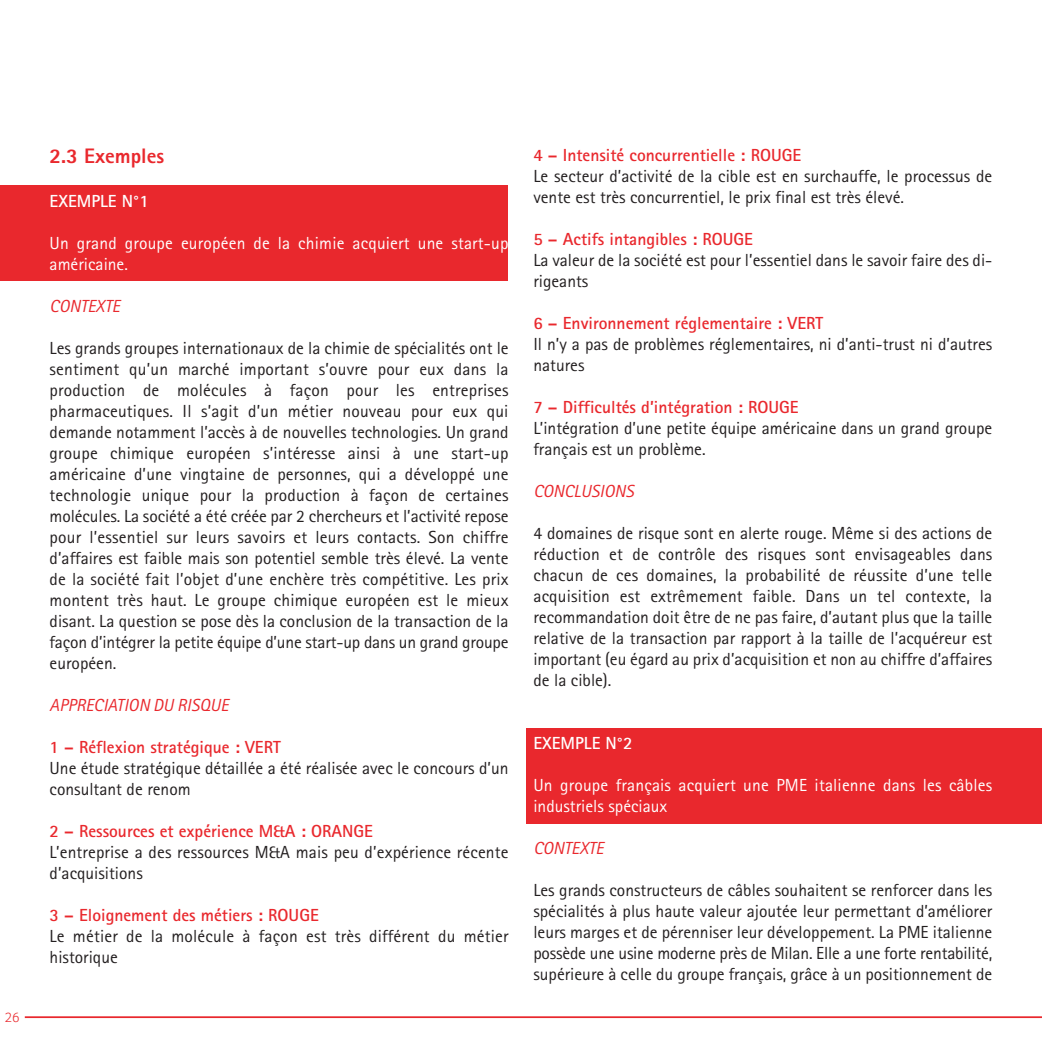
<style>
.page{position:relative;width:1042px;height:1042px;background:#fff}
.page>*{position:absolute;margin:0;border:0;box-sizing:border-box;transform-origin:0 0}
.t1{font:800 21px "Rotis Sans Serif";color:#e9282d}
.t2{font:17.5px/21px "Rotis Sans Serif";color:#231f20}
.t3{font:700 17.5px "Rotis Sans Serif";color:#e9282d}
.t4{font:17.5px/21px "Rotis Sans Serif";letter-spacing:.01em;color:#fff}
.t5{font:italic 17.5px "Rotis Sans Serif";color:#e9282d}
.t6{font:700 17.5px "Rotis Sans Serif";color:#fff}
.t7{font:300 14px "Foco";color:#e9282d}
</style>
<div class="page">
<div style="left:0;top:185px;width:508px;height:95px;background:#e9282d"></div>
<div style="left:526px;top:728px;width:516px;height:95px;background:#e9282d"></div>
<hr style="left:25px;top:1016px;width:1017px;height:2px;background:#e9282d">
<p class="t7" style="left:5px;top:1008px;width:17px">26</p>
<p class="t1" style="left:50px;top:149px;width:116px">2.3 Exemples</p>
<p class="t6" style="left:50px;top:195px;width:101px">EXEMPLE N°1</p>
<p class="t4" style="left:50px;top:234px;width:460px">Un grand groupe européen de la chimie acquiert une start-up américaine.</p>
<p class="t5" style="left:50px;top:300px;width:72px">CONTEXTE</p>
<p class="t2" style="left:50px;top:339px;width:460px;text-align:justify">Les grands groupes internationaux de la chimie de spécialités ont le sentiment qu’un marché important s’ouvre pour eux dans la production de molécules à façon pour les entreprises pharmaceutiques. Il s’agit d’un métier nouveau pour eux qui demande notamment l’accès à de nouvelles technologies. Un grand groupe chimique européen s’intéresse ainsi à une start-up américaine d’une vingtaine de personnes, qui a développé une technologie unique pour la production à façon de certaines molécules. La société a été créée par 2 chercheurs et l’activité repose pour l’essentiel sur leurs savoirs et leurs contacts. Son chiffre d’affaires est faible mais son potentiel semble très élevé. La vente de la société fait l’objet d’une enchère très compétitive. Les prix montent très haut. Le groupe chimique européen est le mieux disant. La question se pose dès la conclusion de la transaction de la façon d’intégrer la petite équipe d’une start-up dans un grand groupe européen.</p>
<p class="t5" style="left:50px;top:699px;width:181px">APPRECIATION DU RISQUE</p>
<p class="t3" style="left:50px;top:741px;width:233px">1 – Réflexion stratégique : VERT</p>
<p class="t2" style="left:50px;top:759px;width:460px">Une étude stratégique détaillée a été réalisée avec le concours d’un consultant de renom</p>
<p class="t3" style="left:50px;top:825px;width:325px">2 – Ressources et expérience M&amp;A : ORANGE</p>
<p class="t2" style="left:50px;top:843px;width:460px">L’entreprise a des ressources M&amp;A mais peu d’expérience récente d’acquisitions</p>
<p class="t3" style="left:50px;top:909px;width:271px">3 – Eloignement des métiers : ROUGE</p>
<p class="t2" style="left:50px;top:927px;width:460px">Le métier de la molécule à façon est très différent du métier historique</p>
<p class="t3" style="left:533px;top:149px;width:269px">4 – Intensité concurrentielle : ROUGE</p>
<p class="t2" style="left:533px;top:167px;width:460px">Le secteur d’activité de la cible est en surchauffe, le processus de vente est très concurrentiel, le prix final est très élevé.</p>
<p class="t3" style="left:533px;top:233px;width:221px">5 – Actifs intangibles : ROUGE</p>
<p class="t2" style="left:533px;top:251px;width:460px">La valeur de la société est pour l’essentiel dans le savoir faire des di&shy;rigeants</p>
<p class="t3" style="left:533px;top:317px;width:291px">6 – Environnement réglementaire : VERT</p>
<p class="t2" style="left:533px;top:335px;width:460px">Il n’y a pas de problèmes réglementaires, ni d’anti-trust ni d’autres natures</p>
<p class="t3" style="left:533px;top:401px;width:267px">7 – Difficultés d’intégration : ROUGE</p>
<p class="t2" style="left:533px;top:419px;width:460px">L’intégration d’une petite équipe américaine dans un grand groupe français est un problème.</p>
<p class="t5" style="left:533px;top:485px;width:102px">CONCLUSIONS</p>
<p class="t2" style="left:533px;top:524px;width:460px;text-align:justify">4 domaines de risque sont en alerte rouge. Même si des actions de réduction et de contrôle des risques sont envisageables dans chacun de ces domaines, la probabilité de réussite d’une telle acquisition est extrêmement faible. Dans un tel contexte, la recommandation doit être de ne pas faire, d’autant plus que la taille relative de la transaction par rapport à la taille de l’acquéreur est important (eu égard au prix d’acquisition et non au chiffre d’affaires de la cible).</p>
<p class="t6" style="left:533px;top:737px;width:101px">EXEMPLE N°2</p>
<p class="t4" style="left:533px;top:776px;width:460px">Un groupe français acquiert une PME italienne dans les câbles industriels spéciaux</p>
<p class="t5" style="left:533px;top:842px;width:72px">CONTEXTE</p>
<p class="t2" style="left:533px;top:881px;width:460px;text-align:justify">Les grands constructeurs de câbles souhaitent se renforcer dans les spécialités à plus haute valeur ajoutée leur permettant d’améliorer leurs marges et de pérenniser leur développement. La PME italienne possède une usine moderne près de Milan. Elle a une forte rentabilité, supérieure à celle du groupe français, grâce à un positionnement de</p>
</div>
